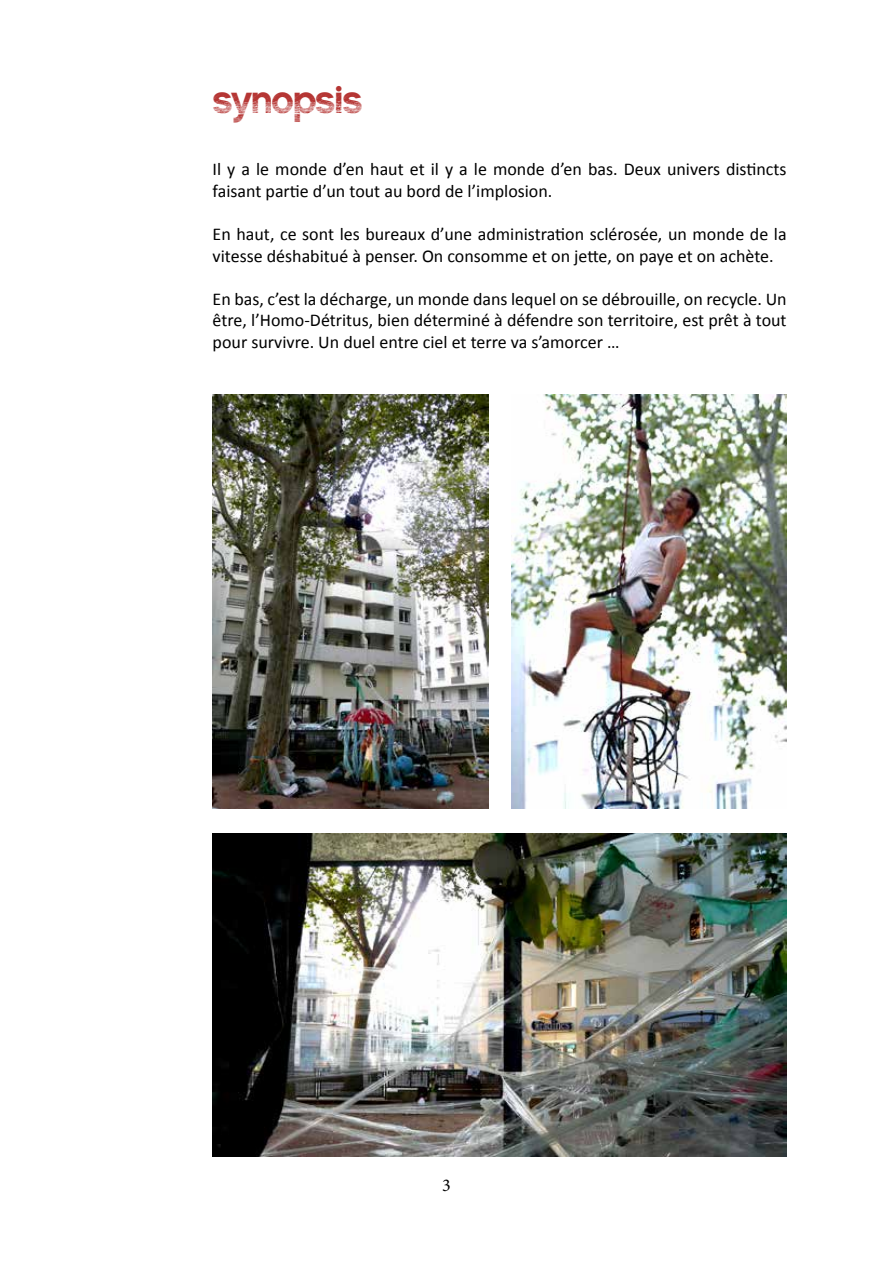
<style>
.page{position:relative;width:893px;height:1263px;background:#fff}
.page>*{position:absolute;margin:0;border:0;box-sizing:border-box;transform-origin:0 0}
.t1{font:500 39.3px "CM Sans Serif Aged";letter-spacing:-.03em;color:#b53533}
.t2{font:18px/21.6px "Calibri";color:#000}
.t3{font:18px "Minion Pro";color:#000}
</style>
<div class="page">
<img style="left:511px;top:395px;width:276px;height:413px">
<img style="left:213px;top:833px;width:574px;height:324px">
<img style="left:213px;top:395px;width:275px;height:413px">
<h1 class="t1" style="left:213px;top:75px;width:151px">synopsis</h1>
<p class="t2" style="left:213px;top:158px;width:576px">Il y a le monde d’en haut et il y a le monde d’en bas. Deux univers distincts faisant partie d’un tout au bord de l’implosion.</p>
<p class="t2" style="left:213px;top:223px;width:575px">En haut, ce sont les bureaux d’une administration sclérosée, un monde de la vitesse déshabitué à penser. On consomme et on jette, on paye et on achète.</p>
<p class="t2" style="left:213px;top:288px;width:576px;text-align:justify">En bas, c’est la décharge, un monde dans lequel on se débrouille, on recycle. Un être, l’Homo-Détritus, bien déterminé à défendre son territoire, est prêt à tout pour survivre. Un duel entre ciel et terre va s’amorcer …</p>
<p class="t3" style="left:442px;top:1173px;width:10px">3</p>
</div>
